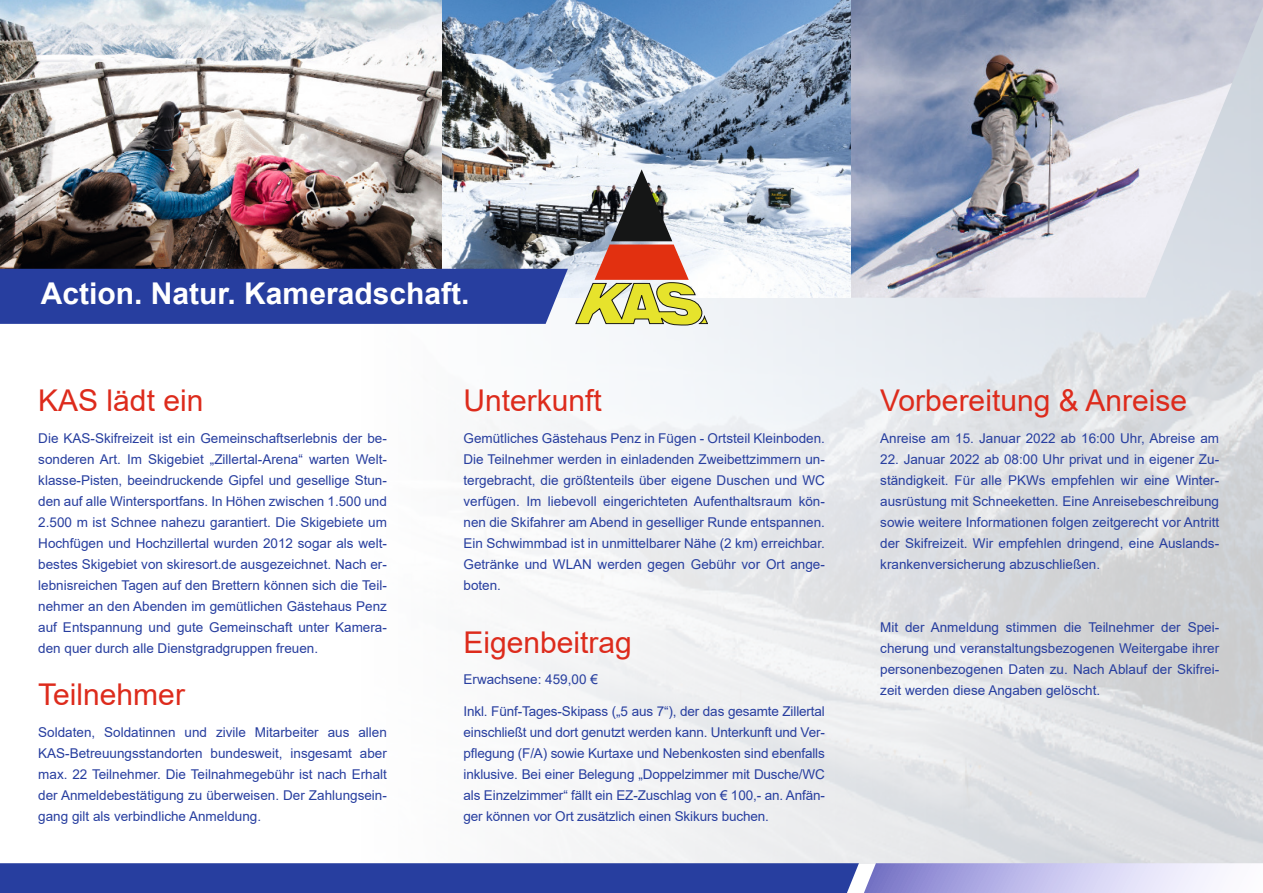
<style>
.page{position:relative;width:1263px;height:893px;background:#fff}
.page>*{position:absolute;margin:0;border:0;box-sizing:border-box;transform-origin:0 0}
.t1{font:30px "Arial";color:#dd2b1c}
.t2{font:700 30px "Arial";color:#fff}
.t3{font:13.5px/21px "Arial";color:#273e9f;text-align:justify}
</style>
<div class="page">
<img style="left:0;top:0;width:840px;height:298px">
<img style="left:840px;top:0;width:423px;height:298px">
<svg style="left:0;top:863px;width:1263px;height:30px;background:#5c6bb8"></svg>
<div style="left:0;top:269px;width:568px;height:55px;background:#273e9f"></div>
<svg style="left:575px;top:169px;width:133px;height:156px"></svg>
<p class="t2" style="left:41px;top:272px;width:430px">Action. Natur. Kameradschaft.</p>
<p class="t1" style="left:38px;top:380px;width:167px">KAS lädt ein</p>
<p class="t3" style="left:38px;top:427px;width:350px">Die KAS-Skifreizeit ist ein Gemeinschaftserlebnis der be&shy;sonderen Art. Im Skigebiet „Zillertal-Arena“ warten Welt&shy;klasse-Pisten, beeindruckende Gipfel und gesellige Stun&shy;den auf alle Wintersportfans. In Höhen zwischen 1.500 und 2.500 m ist Schnee nahezu garantiert. Die Skigebiete um Hochfügen und Hochzillertal wurden 2012 sogar als welt&shy;bestes Skigebiet von skiresort.de ausgezeichnet. Nach er&shy;lebnisreichen Tagen auf den Brettern können sich die Teil&shy;nehmer an den Abenden im gemütlichen Gästehaus Penz auf Entspannung und gute Gemeinschaft unter Kamera&shy;den quer durch alle Dienstgradgruppen freuen.</p>
<p class="t1" style="left:38px;top:674px;width:148px">Teilnehmer</p>
<p class="t3" style="left:38px;top:721px;width:350px">Soldaten, Soldatinnen und zivile Mitarbeiter aus allen KAS-Betreuungsstandorten bundesweit, insgesamt aber max. 22 Teilnehmer. Die Teilnahmegebühr ist nach Erhalt der Anmeldebestätigung zu überweisen. Der Zahlungsein&shy;gang gilt als verbindliche Anmeldung.</p>
<p class="t1" style="left:463px;top:380px;width:140px">Unterkunft</p>
<p class="t3" style="left:463px;top:427px;width:363px">Gemütliches Gästehaus Penz in Fügen - Ortsteil Kleinboden.<br>Die Teilnehmer werden in einladenden Zweibettzimmern un&shy;tergebracht, die größtenteils über eigene Duschen und WC verfügen. Im liebevoll eingerichteten Aufenthaltsraum kön&shy;nen die Skifahrer am Abend in geselliger Runde entspannen.<br>Ein Schwimmbad ist in unmittelbarer Nähe (2 km) erreichbar.<br>Getränke und WLAN werden gegen Gebühr vor Ort ange&shy;boten.</p>
<p class="t1" style="left:463px;top:621px;width:170px">Eigenbeitrag</p>
<p class="t3" style="left:463px;top:669px;width:136px">Erwachsene: 459,00 €</p>
<p class="t3" style="left:463px;top:700px;width:363px">Inkl. Fünf-Tages-Skipass („5 aus 7“), der das gesamte Zillertal einschließt und dort genutzt werden kann. Unterkunft und Ver&shy;pflegung (F/A) sowie Kurtaxe und Nebenkosten sind ebenfalls inklusive. Bei einer Belegung „Doppelzimmer mit Dusche/WC als Einzelzimmer“ fällt ein EZ-Zuschlag von € 100,- an. Anfän&shy;ger können vor Ort zusätzlich einen Skikurs buchen.</p>
<p class="t1" style="left:880px;top:380px;width:308px">Vorbereitung &amp; Anreise</p>
<p class="t3" style="left:880px;top:427px;width:340px">Anreise am 15. Januar 2022 ab 16:00 Uhr, Abreise am</p>
<p class="t3" style="left:880px;top:448px;width:340px">22. Januar 2022 ab 08:00 Uhr privat und in eigener Zu&shy;ständigkeit. Für alle PKWs empfehlen wir eine Winter&shy;ausrüstung mit Schneeketten. Eine Anreisebeschreibung sowie weitere Informationen folgen zeitgerecht vor Antritt der Skifreizeit. Wir empfehlen dringend, eine Auslands&shy;krankenversicherung abzuschließen.</p>
<p class="t3" style="left:880px;top:616px;width:340px">Mit der Anmeldung stimmen die Teilnehmer der Spei&shy;cherung und veranstaltungsbezogenen Weitergabe ihrer personenbezogenen Daten zu. Nach Ablauf der Skifrei&shy;zeit werden diese Angaben gelöscht.</p>
</div>
